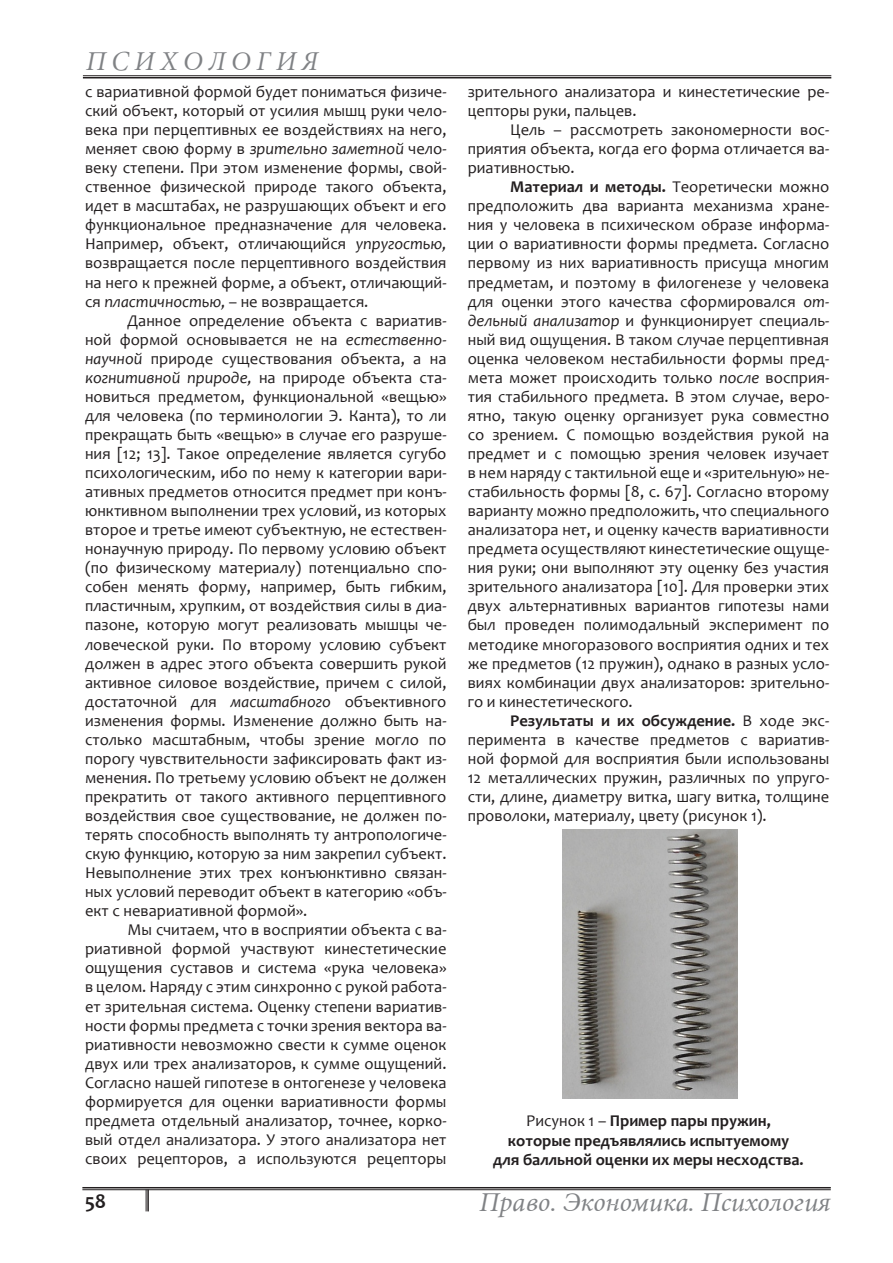
<style>
.page{position:relative;width:893px;height:1263px;background:#fff}
.page>*{position:absolute;margin:0;border:0;box-sizing:border-box;transform-origin:0 0}
.t1{font:italic 27px "Minion Cyr";color:#808285}
.t2{font:700 21px "Candara";color:#231f20}
.ОсновнойТекст{font:16.5px/19px "Candara";color:#231f20;text-align:justify}
.ОсновнойТекст-2{font:700 16.5px/19.5px "Candara";color:#231f20;text-align:center}
.s1{font-style:italic}
.s2{font-weight:700}
.s3{font-weight:400}
</style>
<div class="page">
<hr style="left:82px;top:1187px;width:749px;height:1px;background:#231f20">
<hr style="left:82px;top:1189px;width:749px;height:1px;background:#231f20">
<hr style="left:147px;top:1189px;width:2px;height:22px;background:#231f20">
<svg style="left:146px;top:1189px;width:1px;height:22px"></svg>
<hr style="left:83px;top:75px;width:748px;height:1px;background:#231f20">
<hr style="left:83px;top:77px;width:748px;height:1px;background:#231f20">
<img style="left:562px;top:829px;width:176px;height:269px">
<h1 class="t1" style="left:85px;top:48px;width:233px">П С И Х О Л О Г И Я</h1>
<p class="ОсновнойТекст" style="left:85px;top:82px;width:363px">с вариативной формой будет пониматься физиче&shy;ский объект, который от усилия мышц руки чело&shy;века при перцептивных ее воздействиях на него, меняет свою форму в <span class="s1">зрительно заметной</span> чело&shy;веку степени. При этом изменение формы, свой&shy;ственное физической природе такого объекта, идет в масштабах, не разрушающих объект и его функциональное предназначение для человека.<br>Например, объект, отличающийся <span class="s1">упругостью, </span>возвращается после перцептивного воздействия на него к прежней форме, а объект, отличающий&shy;ся <span class="s1">пластичностью,</span> – не возвращается.</p>
<p class="ОсновнойТекст" style="left:85px;top:311px;width:363px;text-indent:43px">Данное определение объекта с вариатив&shy;ной формой основывается не на <span class="s1">естественно&shy;научной</span> природе существования объекта, а на <span class="s1">когнитивной природе,</span> на природе объекта ста&shy;новиться предметом, функциональной «вещью» для человека (по терминологии Э. Канта), то ли прекращать быть «вещью» в случае его разруше&shy;ния [12; 13]. Такое определение является сугубо психологическим, ибо по нему к категории вари&shy;ативных предметов относится предмет при конъ&shy;юнктивном выполнении трех условий, из которых второе и третье имеют субъектную, не естествен&shy;нонаучную природу. По первому условию объект (по физическому материалу) потенциально спо&shy;собен менять форму, например, быть гибким, пластичным, хрупким, от воздействия силы в диа&shy;пазоне, которую могут реализовать мышцы че&shy;ловеческой руки. По второму условию субъект должен в адрес этого объекта совершить рукой активное силовое воздействие, причем с силой, достаточной для <span class="s1">масштабного</span> объективного изменения формы. Изменение должно быть на&shy;столько масштабным, чтобы зрение могло по порогу чувствительности зафиксировать факт из&shy;менения. По третьему условию объект не должен прекратить от такого активного перцептивного воздействия свое существование, не должен по&shy;терять способность выполнять ту антропологиче&shy;скую функцию, которую за ним закрепил субъект.<br>Невыполнение этих трех конъюнктивно связан&shy;ных условий переводит объект в категорию «объ&shy;ект с невариативной формой».</p>
<p class="ОсновнойТекст" style="left:85px;top:920px;width:363px;text-indent:43px">Мы считаем, что в восприятии объекта с ва&shy;риативной формой участвуют кинестетические ощущения суставов и система «рука человека» в целом. Наряду с этим синхронно с рукой работа&shy;ет зрительная система. Оценку степени вариатив&shy;ности формы предмета с точки зрения вектора ва&shy;риативности невозможно свести к сумме оценок двух или трех анализаторов, к сумме ощущений.<br>Согласно нашей гипотезе в онтогенезе у человека формируется для оценки вариативности формы предмета отдельный анализатор, точнее, корко&shy;вый отдел анализатора. У этого анализатора нет своих рецепторов, а используются рецепторы</p>
<p class="ОсновнойТекст" style="left:468px;top:82px;width:363px">зрительного анализатора и кинестетические ре&shy;цепторы руки, пальцев.</p>
<p class="ОсновнойТекст" style="left:468px;top:120px;width:363px;text-indent:43px">Цель – рассмотреть закономерности вос&shy;приятия объекта, когда его форма отличается ва&shy;риативностью.</p>
<p class="ОсновнойТекст" style="left:468px;top:177px;width:363px;text-indent:43px"><span class="s2">Материал и методы.</span> Теоретически можно предположить два варианта механизма хране&shy;ния у человека в психическом образе информа&shy;ции о вариативности формы предмета. Согласно первому из них вариативность присуща многим предметам, и поэтому в филогенезе у человека для оценки этого качества сформировался <span class="s1">от&shy;дельный анализатор</span> и функционирует специаль&shy;ный вид ощущения. В таком случае перцептивная оценка человеком нестабильности формы пред&shy;мета может происходить только <span class="s1">после</span> восприя&shy;тия стабильного предмета. В этом случае, веро&shy;ятно, такую оценку организует рука совместно со зрением. С помощью воздействия рукой на предмет и с помощью зрения человек изучает в нем наряду с тактильной еще и «зрительную» не&shy;стабильность формы [8, с. 67]. Согласно второму варианту можно предположить, что специального анализатора нет, и оценку качеств вариативности предмета осуществляют кинестетические ощуще&shy;ния руки; они выполняют эту оценку без участия зрительного анализатора [10]. Для проверки этих двух альтернативных вариантов гипотезы нами был проведен полимодальный эксперимент по методике многоразового восприятия одних и тех же предметов (12 пружин), однако в разных усло&shy;виях комбинации двух анализаторов: зрительно&shy;го и кинестетического.</p>
<p class="ОсновнойТекст" style="left:468px;top:711px;width:363px;text-indent:43px"><span class="s2">Результаты и их обсуждение.</span> В ходе экс&shy;перимента в качестве предметов с вариатив&shy;ной формой для восприятия были использованы 12 металлических пружин, различных по упруго&shy;сти, длине, диаметру витка, шагу витка, толщине проволоки, материалу, цвету (рисунок 1).</p>
<p class="ОсновнойТекст-2" style="left:493px;top:1111px;width:312px"><span class="s3">Рисунок 1 –</span> Пример пары пружин, которые предъявлялись испытуемому для балльной оценки их меры несходства.</p>
<p class="t2" style="left:85px;top:1187px;width:23px">58</p>
<h1 class="t1" style="left:479px;top:1189px;width:353px">Право. Экономика. Психология</h1>
</div>
